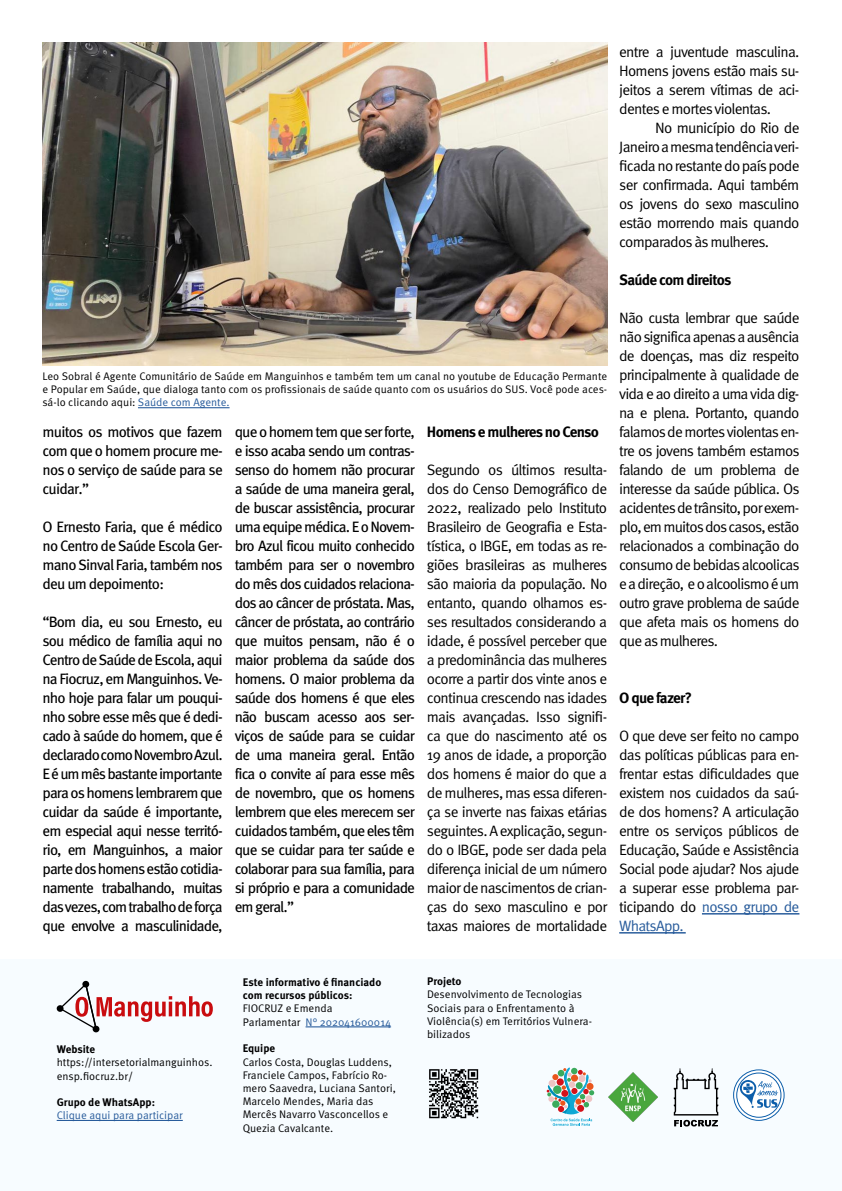
<style>
.page{position:relative;width:842px;height:1191px;background:#fff}
.page>*{position:absolute;margin:0;border:0;box-sizing:border-box;transform-origin:0 0}
.t1{font:15px/19px "Meta Pro Norm";letter-spacing:-.055em;color:#000;text-align:justify}
.t2{font:15px/19px "Meta Pro";letter-spacing:-.06em;color:#000;text-align:justify}
.t3{font:700 15px "Meta Pro";letter-spacing:-.05em;color:#000}
.t4{font:11px/13.2px "Meta Pro Norm";color:#000}
.t5{font:700 11px/13.2px "Meta Pro";color:#000}
.t6{font:11px "Meta Pro Norm";color:#275b9b}
.s1{color:#275b9b}
</style>
<div class="page">
<div style="left:0;top:960px;width:842px;height:231px;background:#f7fcff"></div>
<hr style="left:57px;top:1119px;width:126px;height:2px;background:#275b9b">
<svg style="left:57px;top:980px;width:156px;height:52px"></svg>
<hr style="left:306px;top:1026px;width:85px;height:1px;background:#275b9b">
<svg style="left:547px;top:1067px;width:47px;height:58px"></svg>
<svg style="left:674px;top:1068px;width:44px;height:58px"></svg>
<img style="left:609px;top:1072px;width:49px;height:49px">
<svg style="left:734px;top:1069px;width:50px;height:51px"></svg>
<div style="left:733px;top:1069px;width:51px;height:51px;border:1px solid #0c5eaa;border-radius:50%"></div>
<div style="left:737px;top:1073px;width:44px;height:44px;background:#fff;border-radius:50%"></div>
<div style="left:736px;top:1072px;width:45px;height:45px;border:1px solid #0c5eaa;border-radius:50%"></div>
<svg style="left:740px;top:1079px;width:38px;height:29px"></svg>
<img style="left:429px;top:1069px;width:50px;height:50px">
<hr style="left:702px;top:913px;width:97px;height:1px;background:#275b9b">
<hr style="left:619px;top:932px;width:67px;height:1px;background:#275b9b">
<img style="left:43px;top:43px;width:564px;height:323px">
<hr style="left:138px;top:407px;width:92px;height:1px;background:#275b9b">
<p class="t4" style="left:43px;top:369px;width:566px;text-align:justify">Leo Sobral é Agente Comunitário de Saúde em Manguinhos e também tem um canal no youtube de Educação Permante e Popular em Saúde, que dialoga tanto com os profissionais de saúde quanto com os usuários do SUS. Você pode aces&shy;sá-lo clicando aqui: <span class="s1">Saúde com Agente.</span></p>
<p class="t2" style="left:43px;top:421px;width:182px">muitos os motivos que fazem com que o homem procure me&shy;nos o serviço de saúde para se cuidar.”</p>
<p class="t2" style="left:43px;top:516px;width:182px">O Ernesto Faria, que é médico no Centro de Saúde Escola Ger&shy;mano Sinval Faria, também nos deu um depoimento:</p>
<p class="t2" style="left:43px;top:611px;width:182px">“Bom dia, eu sou Ernesto, eu sou médico de família aqui no Centro de Saúde de Escola, aqui na Fiocruz, em Manguinhos. Ve&shy;nho hoje para falar um pouqui&shy;nho sobre esse mês que é dedi&shy;cado à saúde do homem, que é declarado como Novembro Azul.<br>E é um mês bastante importante para os homens lembrarem que cuidar da saúde é importante, em especial aqui nesse territó&shy;rio, em Manguinhos, a maior parte dos homens estão cotidia&shy;namente trabalhando, muitas das vezes, com trabalho de força que envolve a masculinidade,</p>
<p class="t2" style="left:235px;top:421px;width:182px">que o homem tem que ser forte, e isso acaba sendo um contras&shy;senso do homem não procurar a saúde de uma maneira geral, de buscar assistência, procurar uma equipe médica. E o Novem&shy;bro Azul ficou muito conhecido também para ser o novembro do mês dos cuidados relaciona&shy;dos ao câncer de próstata. Mas, câncer de próstata, ao contrário que muitos pensam, não é o maior problema da saúde dos homens. O maior problema da saúde dos homens é que eles não buscam acesso aos ser&shy;viços de saúde para se cuidar de uma maneira geral. Então fica o convite aí para esse mês de novembro, que os homens lembrem que eles merecem ser cuidados também, que eles têm que se cuidar para ter saúde e colaborar para sua família, para si próprio e para a comunidade em geral.”</p>
<p class="t3" style="left:427px;top:420px;width:173px">Homens e mulheres no Censo</p>
<p class="t1" style="left:427px;top:459px;width:182px">Segundo os últimos resulta&shy;dos do Censo Demográfico de 2022, realizado pelo Instituto Brasileiro de Geografia e Esta&shy;tística, o IBGE, em todas as re&shy;giões brasileiras as mulheres são maioria da população. No entanto, quando olhamos es&shy;ses resultados considerando a idade, é possível perceber que a predominância das mulheres ocorre a partir dos vinte anos e continua crescendo nas idades mais avançadas. Isso signifi&shy;ca que do nascimento até os 19 anos de idade, a proporção dos homens é maior do que a de mulheres, mas essa diferen&shy;ça se inverte nas faixas etárias seguintes. A explicação, segun&shy;do o IBGE, pode ser dada pela diferença inicial de um número maior de nascimentos de crian&shy;ças do sexo masculino e por taxas maiores de mortalidade</p>
<p class="t1" style="left:619px;top:41px;width:182px">entre a juventude masculina.<br>Homens jovens estão mais su&shy;jeitos a serem vítimas de aci&shy;dentes e mortes violentas.</p>
<p class="t1" style="left:619px;top:117px;width:182px;text-indent:36px">No município do Rio de Janeiro a mesma tendência veri&shy;ficada no restante do país pode ser confirmada. Aqui também os jovens do sexo masculino estão morrendo mais quando comparados às mulheres.</p>
<p class="t3" style="left:619px;top:268px;width:114px">Saúde com direitos</p>
<p class="t1" style="left:619px;top:307px;width:182px">Não custa lembrar que saúde não significa apenas a ausência de doenças, mas diz respeito principalmente à qualidade de vida e ao direito a uma vida dig&shy;na e plena. Portanto, quando falamos de mortes violentas en&shy;tre os jovens também estamos falando de um problema de interesse da saúde pública. Os acidentes de trânsito, por exem&shy;plo, em muitos dos casos, estão relacionados a combinação do consumo de bebidas alcoolicas e a direção, e o alcoolismo é um outro grave problema de saúde que afeta mais os homens do que as mulheres.</p>
<p class="t3" style="left:619px;top:686px;width:74px">O que fazer?</p>
<p class="t1" style="left:619px;top:725px;width:182px">O que deve ser feito no campo das políticas públicas para en&shy;frentar estas dificuldades que existem nos cuidados da saú&shy;de dos homens? A articulação entre os serviços públicos de Educação, Saúde e Assistência Social pode ajudar? Nos ajude a superar esse problema par&shy;ticipando do <span class="s1">nosso grupo de WhatsApp.</span></p>
<p class="t5" style="left:57px;top:1042px;width:40px">Website</p>
<p class="t4" style="left:57px;top:1055px;width:157px">https://intersetorialmanguinhos. ensp.fiocruz.br/</p>
<p class="t5" style="left:57px;top:1094px;width:100px">Grupo de WhatsApp:</p>
<p class="t6" style="left:57px;top:1107px;width:128px">Clique aqui para participar</p>
<p class="t5" style="left:243px;top:974px;width:140px">Este informativo é financiado com recursos públicos:</p>
<p class="t4" style="left:243px;top:1001px;width:150px">FIOCRUZ e Emenda<br>Parlamentar <span class="s1">N° 202041600014</span></p>
<p class="t5" style="left:243px;top:1041px;width:34px">Equipe</p>
<p class="t4" style="left:243px;top:1054px;width:155px">Carlos Costa, Douglas Luddens,<br>Franciele Campos, Fabrício Ro&shy;mero Saavedra, Luciana Santori,<br>Marcelo Mendes, Maria das<br>Mercês Navarro Vasconcellos e<br>Quezia Cavalcante.</p>
<p class="t5" style="left:427px;top:974px;width:36px">Projeto</p>
<p class="t4" style="left:427px;top:987px;width:167px">Desenvolvimento de Tecnologias<br>Sociais para o Enfrentamento à<br>Violência(s) em Territórios Vulnera&shy;bilizados</p>
</div>
